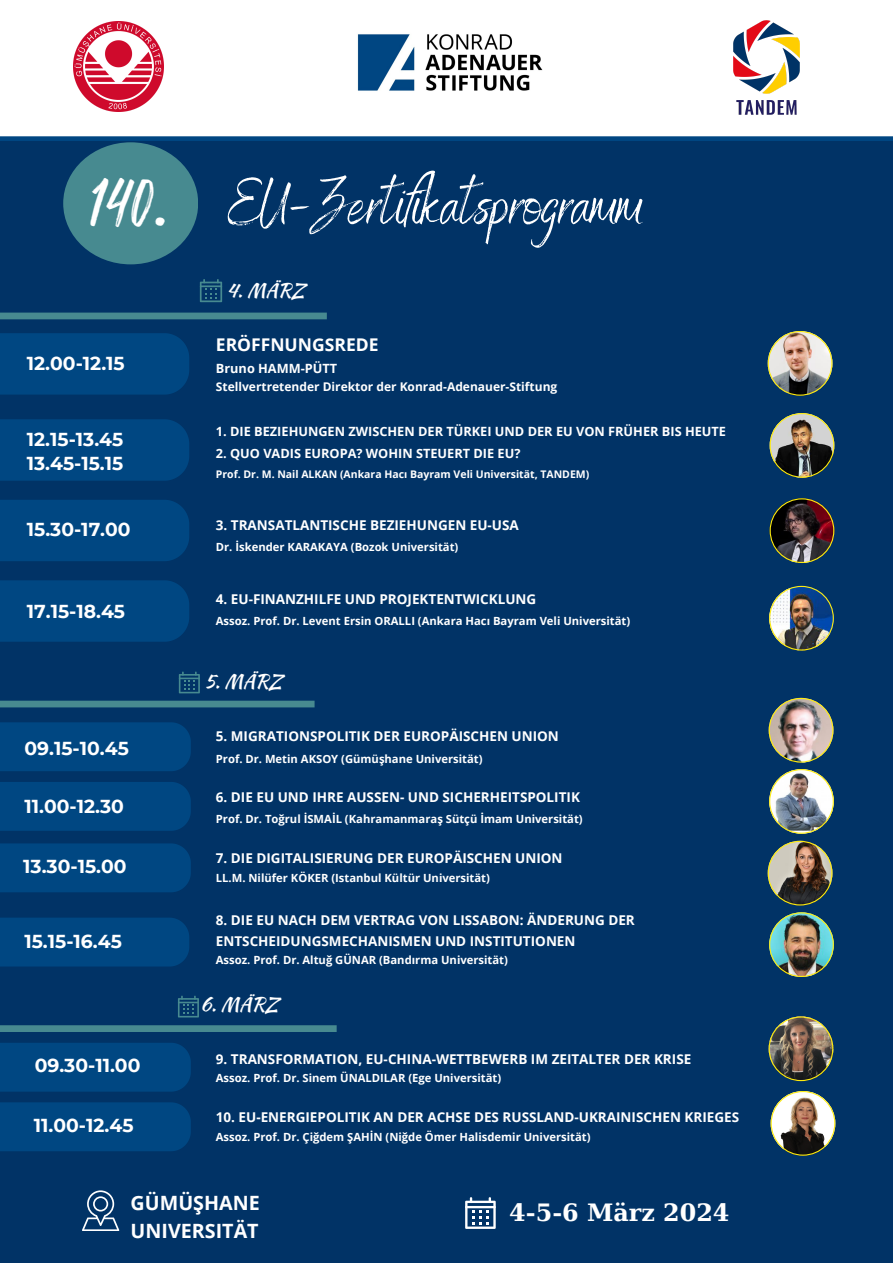
<style>
.page{position:relative;width:893px;height:1263px;background:#013366}
.page>*{position:absolute;margin:0;border:0;box-sizing:border-box;transform-origin:0 0}
.t1{font:64.8px "Benedict";color:#fff}
.t2{font:48.9px "Feeling Passionate";color:#fff}
.t3{font:700 23.77px "DejaVu Serif";color:#fff}
.t4{font:700 19.73px/27.5px "Open Sans";color:#fff}
.t5{font:19.35px "Kaushan Script";color:#fff}
.t6{font:700 18.75px "Montserrat";color:#fff}
.t7{font:700 17.48px "Open Sans";color:#fff}
.t8{font:700 13.5px/20.9px "Open Sans";color:#fff}
.t9{font:700 12.75px "Open Sans";color:#fff}
.t10{font:700 12px "Open Sans";color:#fff}
.t11{font:700 11.25px "Open Sans";color:#fff}
.t12{font:700 10.5px "Open Sans";color:#fff}
</style>
<div class="page">
<div style="left:0;top:0;width:893px;height:141px;background:#fff"></div>
<img style="left:343px;top:6px;width:210px;height:113px">
<img style="left:703px;top:0;width:127px;height:128px">
<svg style="left:465px;top:1197px;width:30px;height:31px"></svg>
<svg style="left:82px;top:1190px;width:37px;height:41px"></svg>
<svg style="left:200px;top:279px;width:22px;height:23px"></svg>
<div style="left:63px;top:142px;width:135px;height:122px;background:#478a90;border-radius:50%"></div>
<div style="left:0;top:313px;width:327px;height:6px;background:#478a90"></div>
<div style="left:0;top:580px;width:189px;height:62px;background:#004782"></div>
<div style="left:0;top:500px;width:189px;height:61px;background:#004782"></div>
<div style="left:0;top:419px;width:189px;height:62px;background:#004782"></div>
<div style="left:0;top:333px;width:189px;height:61px;background:#004782"></div>
<svg style="left:179px;top:671px;width:21px;height:22px"></svg>
<div style="left:0;top:701px;width:314px;height:6px;background:#478a90"></div>
<svg style="left:178px;top:996px;width:21px;height:21px"></svg>
<div style="left:0;top:1025px;width:337px;height:7px;background:#478a90"></div>
<div style="left:0;top:918px;width:189px;height:48px;background:#004782"></div>
<div style="left:0;top:843px;width:191px;height:49px;background:#004782"></div>
<div style="left:0;top:782px;width:191px;height:49px;background:#004782"></div>
<div style="left:0;top:722px;width:191px;height:49px;background:#004782"></div>
<div style="left:0;top:1102px;width:191px;height:49px;background:#004782"></div>
<div style="left:0;top:1043px;width:191px;height:48px;background:#004782"></div>
<img style="left:73px;top:21px;width:90px;height:90px">
<img style="left:767px;top:331px;width:65px;height:65px">
<img style="left:769px;top:413px;width:65px;height:65px">
<img style="left:769px;top:498px;width:65px;height:65px">
<img style="left:769px;top:586px;width:65px;height:64px">
<img style="left:768px;top:698px;width:65px;height:64px">
<img style="left:767px;top:841px;width:65px;height:64px">
<img style="left:769px;top:769px;width:65px;height:65px">
<img style="left:769px;top:912px;width:65px;height:65px">
<img style="left:768px;top:1016px;width:65px;height:65px">
<svg style="left:770px;top:1091px;width:65px;height:65px"></svg>
<h1 class="t2" style="left:90px;top:162px;width:78px">140.</h1>
<h2 class="t1" style="left:228px;top:162px;width:416px">EU-Zertifikatsprogramm</h2>
<p class="t5" style="left:227px;top:276px;width:79px">4. MÄRZ</p>
<h5 class="t7" style="left:216px;top:333px;width:164px">ERÖFFNUNGSREDE</h5>
<p class="t6" style="left:27px;top:351px;width:99px">12.00-12.15</p>
<p class="t6" style="left:27px;top:427px;width:98px">12.15-13.45</p>
<p class="t6" style="left:27px;top:452px;width:98px">13.45-15.15</p>
<h6 class="t6" style="left:27px;top:518px;width:105px">15.30-17.00</h6>
<p class="t6" style="left:27px;top:600px;width:100px">17.15-18.45</p>
<h6 class="t6" style="left:24px;top:736px;width:106px">09.15-10.45</h6>
<p class="t6" style="left:24px;top:795px;width:101px">11.00-12.30</p>
<p class="t6" style="left:23px;top:854px;width:105px">13.30-15.00</p>
<p class="t6" style="left:24px;top:930px;width:99px">15.15-16.45</p>
<p class="t6" style="left:35px;top:1054px;width:107px">09.30-11.00</p>
<p class="t6" style="left:34px;top:1114px;width:101px">11.00-12.45</p>
<p class="t9" style="left:216px;top:359px;width:123px">Bruno HAMM-PÜTT</p>
<p class="t10" style="left:216px;top:378px;width:343px">Stellvertretender Direktor der Konrad-Adenauer-Stiftung</p>
<h6 class="t9" style="left:216px;top:423px;width:512px">1. DIE BEZIEHUNGEN ZWISCHEN DER TÜRKEI UND DER EU VON FRÜHER BIS HEUTE</h6>
<p class="t9" style="left:216px;top:444px;width:306px">2. QUO VADIS EUROPA? WOHIN STEUERT DIE EU?</p>
<p class="t12" style="left:216px;top:466px;width:375px">Prof. Dr. M. Nail ALKAN (Ankara Hacı Bayram Veli Universität, TANDEM)</p>
<p class="t8" style="left:216px;top:514px;width:304px">3. TRANSATLANTISCHE BEZIEHUNGEN EU-USA</p>
<p class="t11" style="left:216px;top:539px;width:244px">Dr. İskender KARAKAYA (Bozok Universität)</p>
<p class="t8" style="left:216px;top:588px;width:322px">4. EU-FINANZHILFE UND PROJEKTENTWICKLUNG</p>
<p class="t11" style="left:216px;top:613px;width:416px">Assoz. Prof. Dr. Levent Ersin ORALLI (Ankara Hacı Bayram Veli Universität)</p>
<p class="t5" style="left:205px;top:667px;width:79px">5. MÄRZ</p>
<p class="t8" style="left:216px;top:726px;width:344px">5. MIGRATIONSPOLITIK DER EUROPÄISCHEN UNION</p>
<p class="t11" style="left:216px;top:751px;width:268px">Prof. Dr. Metin AKSOY (Gümüşhane Universität)</p>
<p class="t8" style="left:216px;top:786px;width:365px">6. DIE EU UND IHRE AUSSEN- UND SICHERHEITSPOLITIK</p>
<p class="t11" style="left:216px;top:811px;width:368px">Prof. Dr. Toğrul İSMAİL (Kahramanmaraş Sütçü İmam Universität)</p>
<p class="t8" style="left:216px;top:847px;width:348px">7. DIE DIGITALISIERUNG DER EUROPÄISCHEN UNION</p>
<h5 class="t11" style="left:216px;top:870px;width:275px">LL.M. Nilüfer KÖKER (Istanbul Kültür Universität)</h5>
<p class="t8" style="left:216px;top:910px;width:420px">8. DIE EU NACH DEM VERTRAG VON LISSABON: ÄNDERUNG DER<br>ENTSCHEIDUNGSMECHANISMEN UND INSTITUTIONEN</p>
<h6 class="t11" style="left:216px;top:952px;width:293px">Assoz. Prof. Dr. Altuğ GÜNAR (Bandırma Universität)</h6>
<h6 class="t5" style="left:201px;top:990px;width:79px">6. MÄRZ</h6>
<p class="t8" style="left:216px;top:1048px;width:477px">9. TRANSFORMATION, EU-CHINA-WETTBEWERB IM ZEITALTER DER KRISE</p>
<p class="t11" style="left:216px;top:1070px;width:287px">Assoz. Prof. Dr. Sinem ÜNALDILAR (Ege Universität)</p>
<p class="t8" style="left:216px;top:1106px;width:525px">10. EU-ENERGIEPOLITIK AN DER ACHSE DES RUSSLAND-UKRAINISCHEN KRIEGES</p>
<h6 class="t11" style="left:216px;top:1129px;width:376px">Assoz. Prof. Dr. Çiğdem ŞAHİN (Niğde Ömer Halisdemir Universität)</h6>
<p class="t4" style="left:131px;top:1189px;width:131px">GÜMÜŞHANE<br>UNIVERSITÄT</p>
<p class="t3" style="left:509px;top:1199px;width:222px">4-5-6 März 2024</p>
</div>
